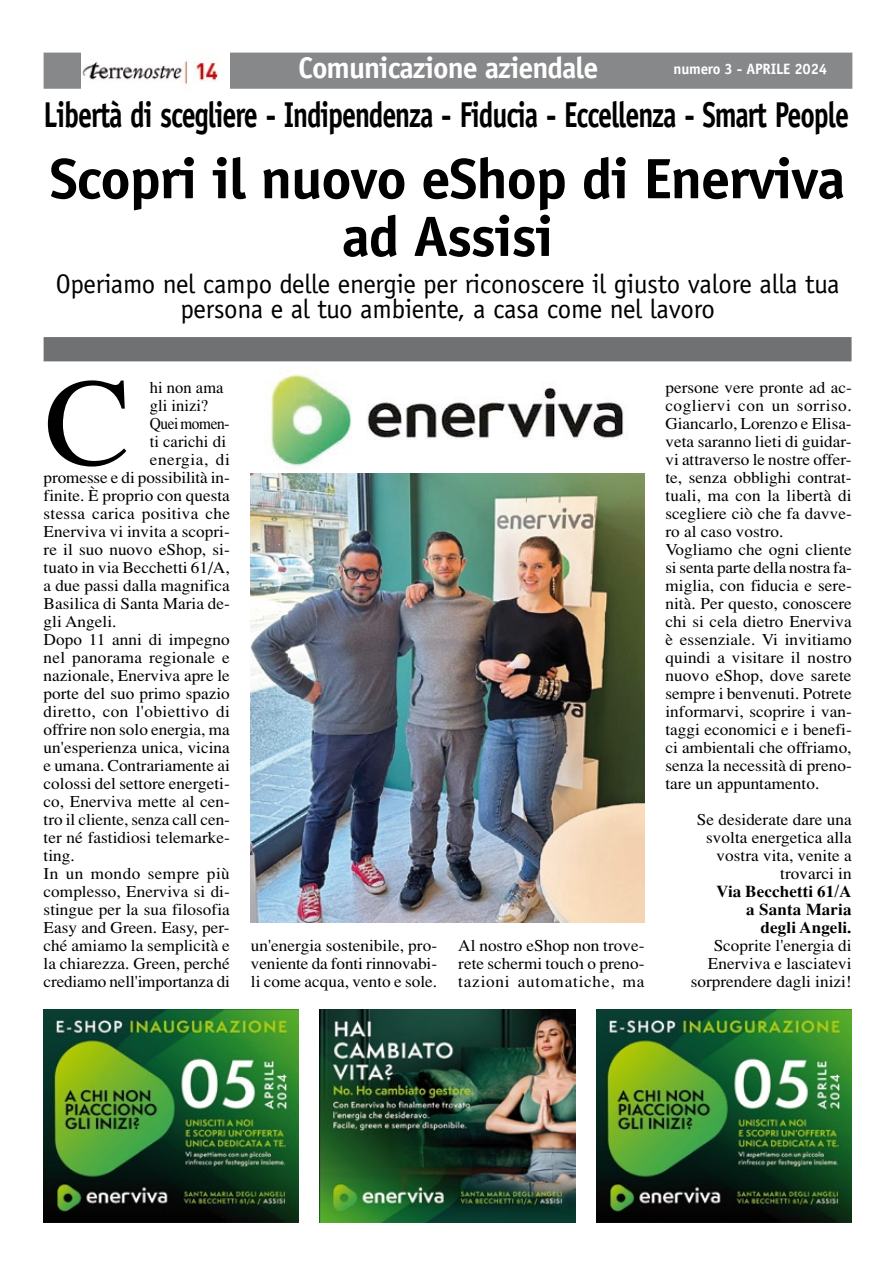
<style>
.page{position:relative;width:893px;height:1276px;background:#fff}
.page>*{position:absolute;margin:0;border:0;box-sizing:border-box;transform-origin:0 0}
.t1{font:124.8px "Times";color:#000;scale:1.04 1}
.t2{font:700 57px/57.8px "Officina Sans";letter-spacing:-.025em;color:#000;text-align:center;scale:1.04 1}
.t3{font:700 36px "Officina Sans";letter-spacing:-.04em;color:#000;scale:.78 1}
.t4{font:700 30px "Officina Sans";letter-spacing:-.035em;color:#fff}
.t5{font:27px/25.5px "Officina Sans";letter-spacing:-.01em;color:#000;text-align:center}
.t6{font:16.5px/18px "Times";letter-spacing:.005em;color:#000;text-align:justify;scale:1.04 1}
.t7{font:16.5px "Times";letter-spacing:.025em;color:#000;scale:1.04 1}
.t8{font:700 16.5px/18px "Times";letter-spacing:.005em;color:#000;text-align:right;scale:1.04 1}
.t9{font:16.5px "Times";letter-spacing:.005em;color:#000}
.t10{font:16.5px "Times";letter-spacing:-.03em;color:#000;scale:.93 1}
.t11{font:16.5px "Times";letter-spacing:.035em;color:#000;scale:1.04 1}
.t12{font:700 15px "Officina Sans";letter-spacing:-.015em;color:#fff}
</style>
<div class="page">
<div style="left:44px;top:53px;width:808px;height:35px;background:#87888a"></div>
<div style="left:44px;top:53px;width:808px;height:36px;border:2px solid #87888a"></div>
<div style="left:44px;top:338px;width:807px;height:23px;background:#707173"></div>
<div style="left:44px;top:337px;width:807px;height:24px;border:2px solid #707173"></div>
<img style="left:44px;top:1009px;width:255px;height:213px">
<img style="left:320px;top:1009px;width:255px;height:213px">
<img style="left:596px;top:1009px;width:256px;height:213px">
<img style="left:251px;top:473px;width:393px;height:449px">
<img style="left:270px;top:367px;width:354px;height:102px">
<img style="left:81px;top:53px;width:149px;height:36px">
<h3 class="t4" style="left:298px;top:49px;width:302px">Comunicazione aziendale</h3>
<p class="t12" style="left:674px;top:59px;width:155px">numero 3 - APRILE 2024</p>
<h3 class="t3" style="left:44px;top:92px;width:1034px">Libertà di scegliere - Indipendenza - Fiducia - Eccellenza - Smart People</h3>
<h2 class="t2" style="left:50px;top:149px;width:767px">Scopri il nuovo eShop di Enerviva ad Assisi</h2>
<h3 class="t5" style="left:56px;top:271px;width:785px">Operiamo nel campo delle energie per riconoscere il giusto valore alla tua persona e al tuo ambiente, a casa come nel lavoro</h3>
<h1 class="t1" style="left:44px;top:353px;width:85px">C</h1>
<p class="t9" style="left:150px;top:378px;width:75px">hi non ama</p>
<p class="t9" style="left:150px;top:396px;width:60px">gli inizi?</p>
<p class="t10" style="left:150px;top:414px;width:87px">Quei momen-</p>
<p class="t9" style="left:150px;top:432px;width:78px">ti carichi di</p>
<p class="t11" style="left:150px;top:450px;width:78px">energia, di</p>
<p class="t6" style="left:44px;top:468px;width:180px">promesse e di possibilità in-</p>
<p class="t6" style="left:44px;top:486px;width:181px">finite. È proprio con questa</p>
<p class="t6" style="left:44px;top:504px;width:181px">stessa carica positiva che</p>
<p class="t6" style="left:44px;top:522px;width:181px">Enerviva vi invita a scopri-</p>
<p class="t6" style="left:44px;top:540px;width:181px">re il suo nuovo eShop, si-</p>
<p class="t6" style="left:44px;top:558px;width:180px">tuato in via Becchetti 61/A,</p>
<p class="t6" style="left:44px;top:576px;width:181px">a due passi dalla magnifica</p>
<p class="t6" style="left:44px;top:594px;width:181px">Basilica di Santa Maria de-</p>
<p class="t6" style="left:44px;top:612px;width:72px">gli Angeli.</p>
<p class="t6" style="left:44px;top:630px;width:180px">Dopo 11 anni di impegno</p>
<p class="t6" style="left:44px;top:648px;width:181px">nel panorama regionale e</p>
<p class="t6" style="left:44px;top:666px;width:181px">nazionale, Enerviva apre le</p>
<p class="t6" style="left:44px;top:684px;width:181px">porte del suo primo spazio</p>
<p class="t7" style="left:44px;top:702px;width:181px">diretto, con l'obiettivo di</p>
<p class="t6" style="left:44px;top:720px;width:180px">offrire non solo energia, ma</p>
<p class="t6" style="left:44px;top:738px;width:181px">un'esperienza unica, vicina</p>
<p class="t6" style="left:44px;top:756px;width:181px">e umana. Contrariamente ai</p>
<p class="t6" style="left:44px;top:774px;width:180px">colossi del settore energeti-</p>
<p class="t6" style="left:44px;top:792px;width:181px">co, Enerviva mette al cen-</p>
<p class="t6" style="left:44px;top:810px;width:181px">tro il cliente, senza call cen-</p>
<p class="t6" style="left:44px;top:828px;width:181px">ter né fastidiosi telemarke-</p>
<p class="t6" style="left:44px;top:846px;width:31px">ting.</p>
<p class="t7" style="left:44px;top:864px;width:181px">In un mondo sempre più</p>
<p class="t6" style="left:44px;top:882px;width:181px">complesso, Enerviva si di-</p>
<p class="t6" style="left:44px;top:900px;width:181px">stingue per la sua filosofia</p>
<p class="t6" style="left:44px;top:918px;width:180px">Easy and Green. Easy, per-</p>
<p class="t6" style="left:44px;top:936px;width:181px">ché amiamo la semplicità e</p>
<p class="t6" style="left:44px;top:954px;width:181px">la chiarezza. Green, perché</p>
<p class="t6" style="left:44px;top:972px;width:181px">crediamo nell'importanza di</p>
<p class="t6" style="left:251px;top:936px;width:181px">un'energia sostenibile, pro&shy;veniente da fonti rinnovabi&shy;li come acqua, vento e sole.</p>
<p class="t6" style="left:458px;top:936px;width:181px">Al nostro eShop non trove&shy;rete schermi touch o preno&shy;tazioni automatiche, ma</p>
<p class="t6" style="left:665px;top:378px;width:181px;text-align:left">persone vere pronte ad ac&shy;cogliervi con un sorriso.<br>Giancarlo, Lorenzo e Elisa&shy;veta saranno lieti di guidar&shy;vi attraverso le nostre offer&shy;te, senza obblighi contrat&shy;tuali, ma con la libertà di scegliere ciò che fa davve&shy;ro al caso vostro.<br>Vogliamo che ogni cliente si senta parte della nostra fa&shy;miglia, con fiducia e sere&shy;nità. Per questo, conoscere chi si cela dietro Enerviva è essenziale. Vi invitiamo quindi a visitare il nostro nuovo eShop, dove sarete sempre i benvenuti. Potrete informarvi, scoprire i van&shy;taggi economici e i benefi&shy;ci ambientali che offriamo, senza la necessità di preno&shy;tare un appuntamento.</p>
<p class="t6" style="left:697px;top:810px;width:150px;text-align:right">Se desiderate dare una svolta energetica alla vostra vita, venite a trovarci in</p>
<p class="t8" style="left:716px;top:882px;width:132px">Via Becchetti 61/A a Santa Maria degli Angeli.</p>
<p class="t6" style="left:691px;top:936px;width:156px;text-align:right">Scoprite l'energia di<br>Enerviva e lasciatevi sorprendere dagli inizi!</p>
</div>
